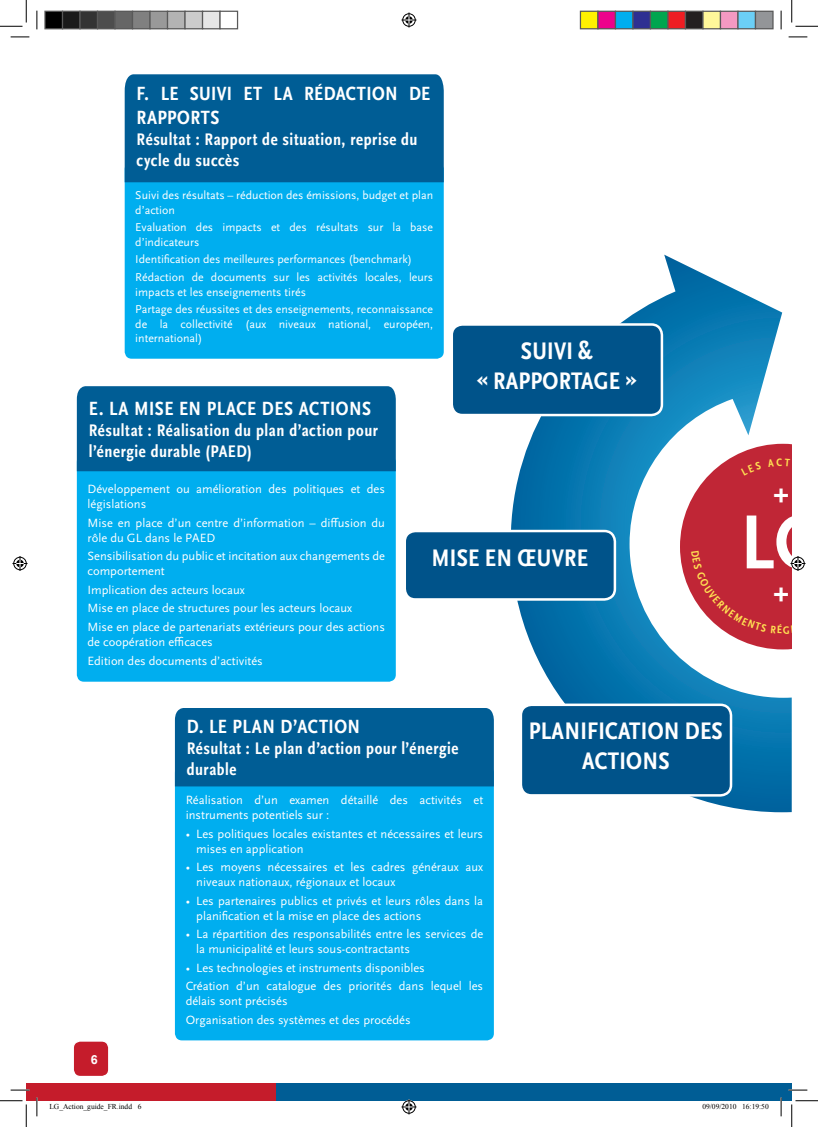
<style>
.page{position:relative;width:818px;height:1127px;background:#fff}
.page>*{position:absolute;margin:0;border:0;box-sizing:border-box;transform-origin:0 0}
.t1{font:700 condensed 80px "Scala Sans OT";color:#fff}
.t2{font:900 27.5px "Scala Sans Pro";color:#fff}
.t3{font:700 condensed 25px "Scala Sans Pro";letter-spacing:.01em;color:#fff}
.t4{font:700 condensed 20px/24px "Scala Sans Pro";letter-spacing:.02em;color:#fff}
.t5{font:700 condensed 17.5px/21px "Scala Sans Pro";letter-spacing:.03em;color:#fff}
.text_box_content{font:12.5px/15px "Scala Sans Pro";color:#fff}
.t6{font:700 12.5px "Arial";color:#fff}
.text_box_title{font:11.88px/14.2px "Scala Sans Pro";color:#fff}
.t7{font:7.5px "Times New Roman";color:#000}
</style>
<div class="page">
<div style="left:276px;top:1082px;width:516px;height:18px;background:#005d95"></div>
<div style="left:26px;top:1082px;width:250px;height:18px;background:#c51c2b"></div>
<div style="left:73px;top:1040px;width:36px;height:36px;background:#c51c2b;border-radius:7px"></div>
<div style="left:73px;top:1040px;width:36px;height:36px;border:1px solid #fff;border-radius:7px"></div>
<svg style="left:511px;top:254px;width:281px;height:558px"></svg>
<div style="left:175px;top:765px;width:319px;height:275px;background:#00aeef;border-radius:7px"></div>
<div style="left:175px;top:708px;width:319px;height:78px;background:#005d95"></div>
<div style="left:77px;top:454px;width:319px;height:227px;background:#00aeef;border-radius:7px"></div>
<div style="left:77px;top:386px;width:319px;height:85px;background:#005d95"></div>
<div style="left:125px;top:162px;width:319px;height:196px;background:#00aeef;border-radius:7px"></div>
<div style="left:125px;top:74px;width:319px;height:108px;background:#005d95"></div>
<div style="left:521px;top:704px;width:210px;height:91px;background:#00538a;border-radius:11px"></div>
<div style="left:520px;top:703px;width:212px;height:93px;border:2px solid #fff;border-radius:11px"></div>
<div style="left:405px;top:531px;width:210px;height:68px;background:#00538a;border-radius:11px"></div>
<div style="left:403px;top:529px;width:213px;height:71px;border:2px solid #fff;border-radius:11px"></div>
<div style="left:452px;top:324px;width:210px;height:91px;background:#00538a;border-radius:11px"></div>
<div style="left:450px;top:323px;width:213px;height:93px;border:2px solid #fff;border-radius:11px"></div>
<svg style="left:11px;top:36px;width:18px;height:2px"></svg>
<svg style="left:788px;top:36px;width:19px;height:2px"></svg>
<svg style="left:11px;top:1089px;width:18px;height:1px"></svg>
<svg style="left:788px;top:1089px;width:19px;height:1px"></svg>
<svg style="left:36px;top:11px;width:2px;height:18px"></svg>
<svg style="left:36px;top:1097px;width:2px;height:18px"></svg>
<svg style="left:780px;top:11px;width:2px;height:18px"></svg>
<svg style="left:780px;top:1097px;width:2px;height:18px"></svg>
<svg style="left:0;top:0;width:27px;height:27px"></svg>
<svg style="left:0;top:1100px;width:27px;height:26px"></svg>
<svg style="left:791px;top:0;width:27px;height:27px"></svg>
<svg style="left:791px;top:1100px;width:27px;height:26px"></svg>
<svg style="left:401px;top:13px;width:15px;height:15px"></svg>
<svg style="left:401px;top:1099px;width:15px;height:15px"></svg>
<svg style="left:13px;top:556px;width:15px;height:15px"></svg>
<div style="left:45px;top:11px;width:18px;height:18px;background:#000"></div>
<div style="left:44px;top:11px;width:19px;height:18px;border:1px solid #595959"></div>
<div style="left:63px;top:11px;width:17px;height:18px;background:#1a1a1a"></div>
<div style="left:62px;top:11px;width:19px;height:18px;border:1px solid #595959"></div>
<div style="left:80px;top:11px;width:18px;height:18px;background:#333"></div>
<div style="left:79px;top:11px;width:19px;height:18px;border:1px solid #595959"></div>
<div style="left:98px;top:11px;width:17px;height:18px;background:#4d4d4d"></div>
<div style="left:97px;top:11px;width:19px;height:18px;border:1px solid #595959"></div>
<div style="left:115px;top:11px;width:18px;height:18px;background:#666"></div>
<div style="left:114px;top:11px;width:19px;height:18px;border:1px solid #595959"></div>
<div style="left:133px;top:11px;width:17px;height:18px;background:#808080"></div>
<div style="left:132px;top:11px;width:19px;height:18px;border:1px solid #595959"></div>
<div style="left:150px;top:11px;width:18px;height:18px;background:#999"></div>
<div style="left:149px;top:11px;width:19px;height:18px;border:1px solid #595959"></div>
<div style="left:168px;top:11px;width:17px;height:18px;background:#b3b3b3"></div>
<div style="left:167px;top:11px;width:19px;height:18px;border:1px solid #595959"></div>
<div style="left:185px;top:11px;width:18px;height:18px;background:#ccc"></div>
<div style="left:184px;top:11px;width:19px;height:18px;border:1px solid #595959"></div>
<div style="left:203px;top:11px;width:17px;height:18px;background:#e6e6e6"></div>
<div style="left:202px;top:11px;width:19px;height:18px;border:1px solid #595959"></div>
<div style="left:219px;top:11px;width:19px;height:18px;border:1px solid #595959"></div>
<div style="left:580px;top:11px;width:18px;height:18px;background:#fff101"></div>
<div style="left:580px;top:11px;width:18px;height:18px;border:1px solid #595959"></div>
<div style="left:598px;top:11px;width:17px;height:18px;background:#ed028c"></div>
<div style="left:597px;top:11px;width:19px;height:18px;border:1px solid #595959"></div>
<div style="left:615px;top:11px;width:18px;height:18px;background:#00aeef"></div>
<div style="left:615px;top:11px;width:18px;height:18px;border:1px solid #595959"></div>
<div style="left:633px;top:11px;width:17px;height:18px;background:#2e3092"></div>
<div style="left:632px;top:11px;width:19px;height:18px;border:1px solid #595959"></div>
<div style="left:650px;top:11px;width:18px;height:18px;background:#00a54f"></div>
<div style="left:650px;top:11px;width:18px;height:18px;border:1px solid #595959"></div>
<div style="left:668px;top:11px;width:17px;height:18px;background:#ee1d23"></div>
<div style="left:667px;top:11px;width:19px;height:18px;border:1px solid #595959"></div>
<div style="left:685px;top:11px;width:18px;height:18px;background:#231f20"></div>
<div style="left:685px;top:11px;width:18px;height:18px;border:1px solid #595959"></div>
<div style="left:703px;top:11px;width:17px;height:18px;background:#fff79a"></div>
<div style="left:702px;top:11px;width:19px;height:18px;border:1px solid #595959"></div>
<div style="left:720px;top:11px;width:18px;height:18px;background:#f499c2"></div>
<div style="left:720px;top:11px;width:18px;height:18px;border:1px solid #595959"></div>
<div style="left:738px;top:11px;width:17px;height:18px;background:#6bcff6"></div>
<div style="left:737px;top:11px;width:19px;height:18px;border:1px solid #595959"></div>
<div style="left:755px;top:11px;width:18px;height:18px;background:#939598"></div>
<div style="left:755px;top:11px;width:18px;height:18px;border:1px solid #595959"></div>
<svg style="left:680px;top:443px;width:125px;height:206px"></svg>
<p class="t4" style="left:137px;top:81px;width:295px">F. LE SUIVI ET LA RÉDACTION DE<br>RAPPORTS</p>
<p class="t5" style="left:137px;top:128px;width:283px">Résultat : Rapport de situation, reprise du cycle du succès</p>
<p class="text_box_title" style="left:135px;top:188px;width:299px">Suivi des résultats – réduction des émissions, budget et plan d’action</p>
<p class="text_box_title" style="left:135px;top:220px;width:299px">Evaluation des impacts et des résultats sur la base d’indicateurs</p>
<p class="text_box_title" style="left:135px;top:252px;width:278px">Identification des meilleures performances (benchmark)</p>
<p class="text_box_title" style="left:135px;top:270px;width:299px">Rédaction de documents sur les activités locales, leurs impacts et les enseignements tirés</p>
<p class="text_box_title" style="left:135px;top:302px;width:299px;text-align:justify">Partage des réussites et des enseignements, reconnaissance de la collectivité (aux niveaux national, européen, international)</p>
<p class="t4" style="left:89px;top:396px;width:284px">E. LA MISE EN PLACE DES ACTIONS</p>
<p class="t5" style="left:89px;top:420px;width:291px">Résultat : Réalisation du plan d’action pour l’énergie durable (PAED)</p>
<p class="t3" style="left:521px;top:336px;width:74px">SUIVI &amp;</p>
<p class="t3" style="left:476px;top:366px;width:162px">« RAPPORTAGE »</p>
<p class="text_box_content" style="left:87px;top:481px;width:299px">Développement ou amélioration des politiques et des législations</p>
<p class="text_box_content" style="left:87px;top:515px;width:299px">Mise en place d’un centre d’information – diffusion du rôle du GL dans le PAED</p>
<p class="text_box_content" style="left:87px;top:548px;width:299px">Sensibilisation du public et incitation aux changements de comportement</p>
<p class="text_box_content" style="left:87px;top:582px;width:159px">Implication des acteurs locaux</p>
<p class="text_box_content" style="left:87px;top:600px;width:266px">Mise en place de structures pour les acteurs locaux</p>
<p class="text_box_content" style="left:87px;top:619px;width:299px">Mise en place de partenariats extérieurs pour des actions de coopération efficaces</p>
<p class="text_box_content" style="left:87px;top:652px;width:177px">Edition des documents d’activités</p>
<p class="t3" style="left:431px;top:542px;width:158px">MISE EN ŒUVRE</p>
<p class="t6" style="left:91px;top:1050px;width:8px">6</p>
<p class="t4" style="left:187px;top:714px;width:175px">D. LE PLAN D’ACTION</p>
<p class="t5" style="left:187px;top:738px;width:273px">Résultat : Le plan d’action pour l’énergie durable</p>
<p class="text_box_content" style="left:186px;top:792px;width:299px">Réalisation d’un examen détaillé des activités et instruments potentiels sur :</p>
<p class="text_box_content" style="left:196px;top:825px;width:288px;text-indent:-11px">• Les politiques locales existantes et nécessaires et leurs mises en application</p>
<p class="text_box_content" style="left:196px;top:859px;width:288px;text-indent:-11px">• Les moyens nécessaires et les cadres généraux aux niveaux nationaux, régionaux et locaux</p>
<p class="text_box_content" style="left:196px;top:892px;width:288px;text-indent:-11px">• Les partenaires publics et privés et leurs rôles dans la planification et la mise en place des actions</p>
<p class="text_box_content" style="left:196px;top:926px;width:288px;text-indent:-11px">• La répartition des responsabilités entre les services de la municipalité et leurs sous-contractants</p>
<p class="text_box_content" style="left:186px;top:959px;width:241px">• Les technologies et instruments disponibles</p>
<p class="text_box_content" style="left:186px;top:978px;width:299px">Création d’un catalogue des priorités dans lequel les délais sont précisés</p>
<p class="text_box_content" style="left:186px;top:1012px;width:226px">Organisation des systèmes et des procédés</p>
<p class="t3" style="left:529px;top:716px;width:196px">PLANIFICATION DES</p>
<p class="t3" style="left:582px;top:746px;width:89px">ACTIONS</p>
<p class="t2" style="left:773px;top:476px;width:18px">+</p>
<p class="t1" style="left:741px;top:494px;width:82px">LG</p>
<p class="t2" style="left:773px;top:575px;width:18px">+</p>
<p class="t7" style="left:49px;top:1100px;width:94px">LG_Action_guide_FR.indd 6</p>
<p class="t7" style="left:702px;top:1100px;width:68px">09/09/2010 16:19:50</p>
</div>
